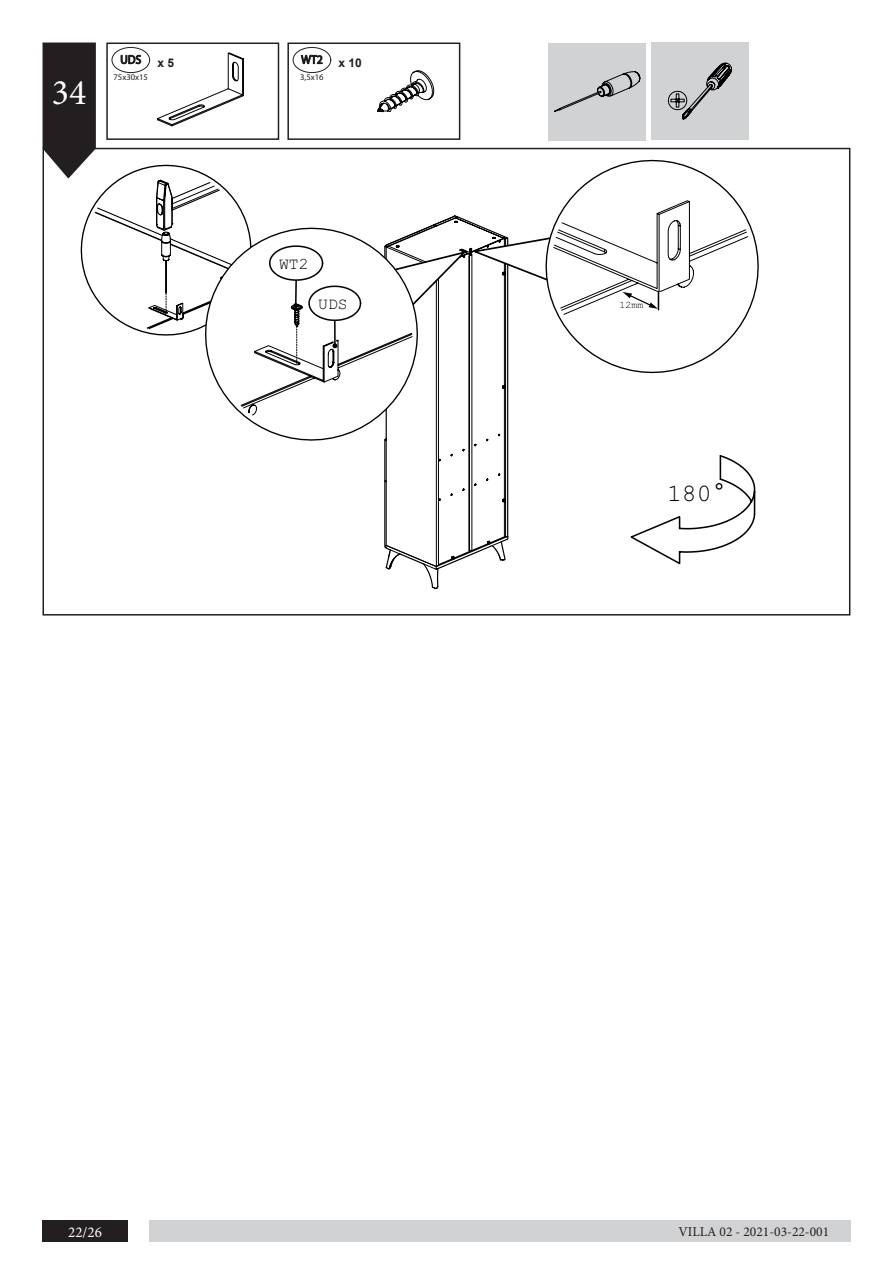
<style>
.page{position:relative;width:893px;height:1263px;background:#fff}
.page>*{position:absolute;margin:0;border:0;box-sizing:border-box;transform-origin:0 0}
.t1{font:36px "Minion Pro";color:#fff}
.t2{font:24.75px "Arial";color:#000}
.t3{font:16.35px "Arial";color:#000}
.t4{font:15px "Minion Pro";color:#fff}
.t5{font:13.5px "Minion Pro";color:#231f20}
.t6{font:12.15px "Myriad Pro";color:#1b1b19;scale:.96 1}
.t7{font:700 12px "Arial";color:#231f20}
.t8{font:10.05px "Arial";color:#000}
.t9{font:8.55px "Myriad Pro";color:#1b1b19}
</style>
<div class="page">
<div style="left:149px;top:1220px;width:701px;height:22px;background:#d1d2d4"></div>
<div style="left:43px;top:1220px;width:85px;height:22px;background:#231f20"></div>
<svg style="left:43px;top:42px;width:734px;height:548px"></svg>
<p class="t1" style="left:52px;top:69px;width:36px">34</p>
<p class="t6" style="left:120px;top:52px;width:23px">UDS</p>
<p class="t9" style="left:114px;top:72px;width:36px">75x30x15</p>
<p class="t7" style="left:157px;top:55px;width:18px">x 5</p>
<p class="t6" style="left:301px;top:52px;width:24px">WT2</p>
<p class="t9" style="left:300px;top:72px;width:25px">3,5x16</p>
<p class="t7" style="left:339px;top:55px;width:25px">x 10</p>
<p class="t3" style="left:279px;top:254px;width:31px">WT2</p>
<p class="t3" style="left:318px;top:294px;width:31px">UDS</p>
<p class="t8" style="left:619px;top:299px;width:26px">12mm</p>
<p class="t2" style="left:667px;top:478px;width:61px">180°</p>
<p class="t4" style="left:68px;top:1222px;width:35px">22/26</p>
<p class="t5" style="left:678px;top:1223px;width:152px">VILLA 02 - 2021-03-22-001</p>
</div>
